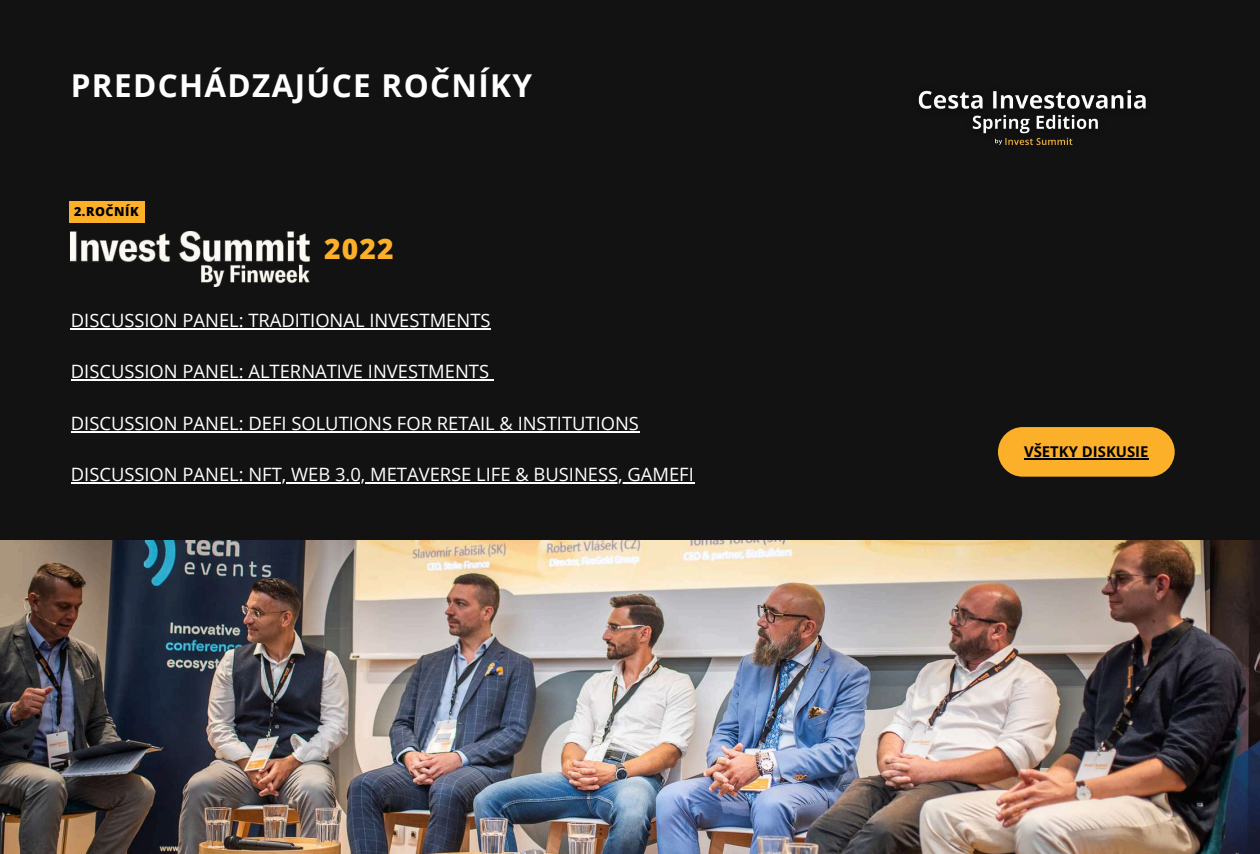
<style>
.page{position:relative;width:1260px;height:854px;background:#fff}
.page>*{position:absolute;margin:0;border:0;box-sizing:border-box;transform-origin:0 0}
.t1{font:700 31.5px "Open Sans";letter-spacing:.04em;color:#fff}
.t2{font:800 28.26px "Open Sans";color:#fcaf29}
.t3{font:18.38px "Open Sans";color:#fff}
.t4{font:700 14.88px "Open Sans";color:#000}
.t5{font:800 12.51px "Open Sans";letter-spacing:.045em;color:#000}
</style>
<div class="page">
<div style="left:0;top:0;width:1260px;height:853px;background:#121212"></div>
<img style="left:0;top:540px;width:1260px;height:313px">
<div style="left:998px;top:427px;width:177px;height:49px;background:#fcaf29;border-radius:25px"></div>
<img style="left:71px;top:231px;width:239px;height:55px">
<hr style="left:71px;top:328px;width:420px;height:1px;background:#fff">
<hr style="left:71px;top:379px;width:419px;height:2px;background:#fff">
<hr style="left:71px;top:430px;width:569px;height:2px;background:#fff">
<hr style="left:71px;top:482px;width:623px;height:1px;background:#fff">
<div style="left:69px;top:200px;width:75px;height:22px;background:#fcaf29"></div>
<hr style="left:1024px;top:458px;width:125px;height:2px;background:#000">
<img style="left:918px;top:90px;width:228px;height:55px">
<h1 class="t1" style="left:71px;top:63px;width:463px">PREDCHÁDZAJÚCE ROČNÍKY</h1>
<p class="t5" style="left:74px;top:203px;width:66px">2.ROČNÍK</p>
<h2 class="t2" style="left:324px;top:228px;width:71px">2022</h2>
<p class="t3" style="left:71px;top:307px;width:421px">DISCUSSION PANEL: TRADITIONAL INVESTMENTS</p>
<p class="t3" style="left:71px;top:358px;width:420px">DISCUSSION PANEL: ALTERNATIVE INVESTMENTS</p>
<p class="t3" style="left:71px;top:410px;width:570px">DISCUSSION PANEL: DEFI SOLUTIONS FOR RETAIL &amp; INSTITUTIONS</p>
<p class="t3" style="left:71px;top:461px;width:624px">DISCUSSION PANEL: NFT, WEB 3.0, METAVERSE LIFE &amp; BUSINESS, GAMEFI</p>
<p class="t4" style="left:1024px;top:441px;width:126px">VŠETKY DISKUSIE</p>
</div>
